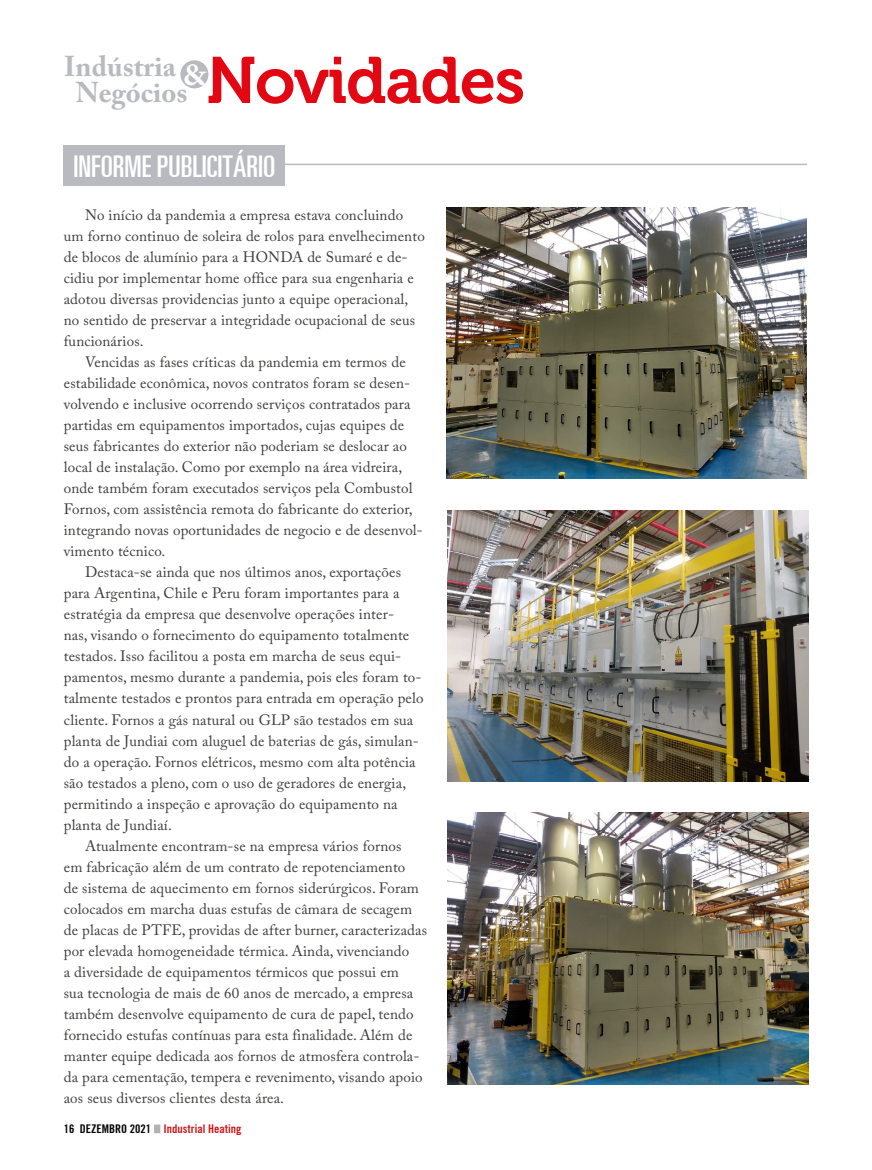
<style>
.page{position:relative;width:872px;height:1170px;background:#fff}
.page>*{position:absolute;margin:0;border:0;box-sizing:border-box;transform-origin:0 0}
.t1{font:65.25px "Museo 700";letter-spacing:-.02em;color:#e30613}
.t2{font:ultra-condensed 30px "Univers LT";color:#fff}
.t3{font:700 28.5px/25.5px "Adobe Caslon Pro";color:#b8babf}
.t4{font:15px/21px "Adobe Caslon Pro";letter-spacing:.01em;color:#3c3c3b}
.t5{font:700 condensed 12px "Trade Gothic No.20";color:#cd1719}
.s1{color:#000}
</style>
<div class="page">
<div style="left:180px;top:60px;width:29px;height:29px;background:#b8babf;border-radius:50%"></div>
<div style="left:179px;top:59px;width:31px;height:31px;border:2px solid #fff;border-radius:50%"></div>
<div style="left:154px;top:1124px;width:6px;height:9px;background:#b3b2b2;border:2px solid #b3b2b2"></div>
<hr style="left:74px;top:164px;width:733px;height:1px;background:#b8babf">
<div style="left:63px;top:145px;width:222px;height:40px;background:#b8babf"></div>
<img style="left:446px;top:207px;width:361px;height:272px">
<img style="left:447px;top:510px;width:361px;height:271px">
<img style="left:447px;top:812px;width:361px;height:271px">
<h3 class="t3" style="left:76px;top:54px;width:132px;text-indent:-12px">Indústria<br>Negócios<sup>&amp;</sup></h3>
<h1 class="t1" style="left:206px;top:44px;width:320px">Novidades</h1>
<h2 class="t2" style="left:73px;top:149px;width:203px">INFORME PUBLICITÁRIO</h2>
<p class="t4" style="left:64px;top:204px;width:362px;text-indent:21px">No início da pandemia a empresa estava concluindo um forno continuo de soleira de rolos para envelhecimento de blocos de alumínio para a HONDA de Sumaré e de&shy;cidiu por implementar home office para sua engenharia e adotou diversas providencias junto a equipe operacional, no sentido de preservar a integridade ocupacional de seus funcionários.</p>
<p class="t4" style="left:64px;top:351px;width:361px;text-indent:21px">Vencidas as fases críticas da pandemia em termos de estabilidade econômica, novos contratos foram se desen&shy;volvendo e inclusive ocorrendo serviços contratados para partidas em equipamentos importados, cujas equipes de seus fabricantes do exterior não poderiam se deslocar ao local de instalação. Como por exemplo na área vidreira, onde também foram executados serviços pela Combustol Fornos, com assistência remota do fabricante do exterior, integrando novas oportunidades de negocio e de desenvol&shy;vimento técnico.</p>
<p class="t4" style="left:64px;top:561px;width:361px;text-indent:21px">Destaca-se ainda que nos últimos anos, exportações para Argentina, Chile e Peru foram importantes para a estratégia da empresa que desenvolve operações inter-<br>nas, visando o fornecimento do equipamento totalmente testados. Isso facilitou a posta em marcha de seus equi&shy;pamentos, mesmo durante a pandemia, pois eles foram to&shy;talmente testados e prontos para entrada em operação pelo cliente. Fornos a gás natural ou GLP são testados em sua planta de Jundiai com aluguel de baterias de gás, simulan&shy;do a operação. Fornos elétricos, mesmo com alta potência são testados a pleno, com o uso de geradores de energia, permitindo a inspeção e aprovação do equipamento na planta de Jundiaí.</p>
<p class="t4" style="left:64px;top:834px;width:365px;text-indent:21px">Atualmente encontram-se na empresa vários fornos<br>em fabricação além de um contrato de repotenciamento<br>de sistema de aquecimento em fornos siderúrgicos. Foram colocados em marcha duas estufas de câmara de secagem de placas de PTFE, providas de after burner, caracterizadas por elevada homogeneidade térmica. Ainda, vivenciando<br>a diversidade de equipamentos térmicos que possui em<br>sua tecnologia de mais de 60 anos de mercado, a empresa também desenvolve equipamento de cura de papel, tendo fornecido estufas contínuas para esta finalidade. Além de manter equipe dedicada aos fornos de atmosfera controla&shy;da para cementação, tempera e revenimento, visando apoio aos seus diversos clientes desta área.</p>
<p class="t5" style="left:64px;top:1121px;width:179px"><span class="s1">16 DEZEMBRO 2021</span> Industrial Heating</p>
</div>
